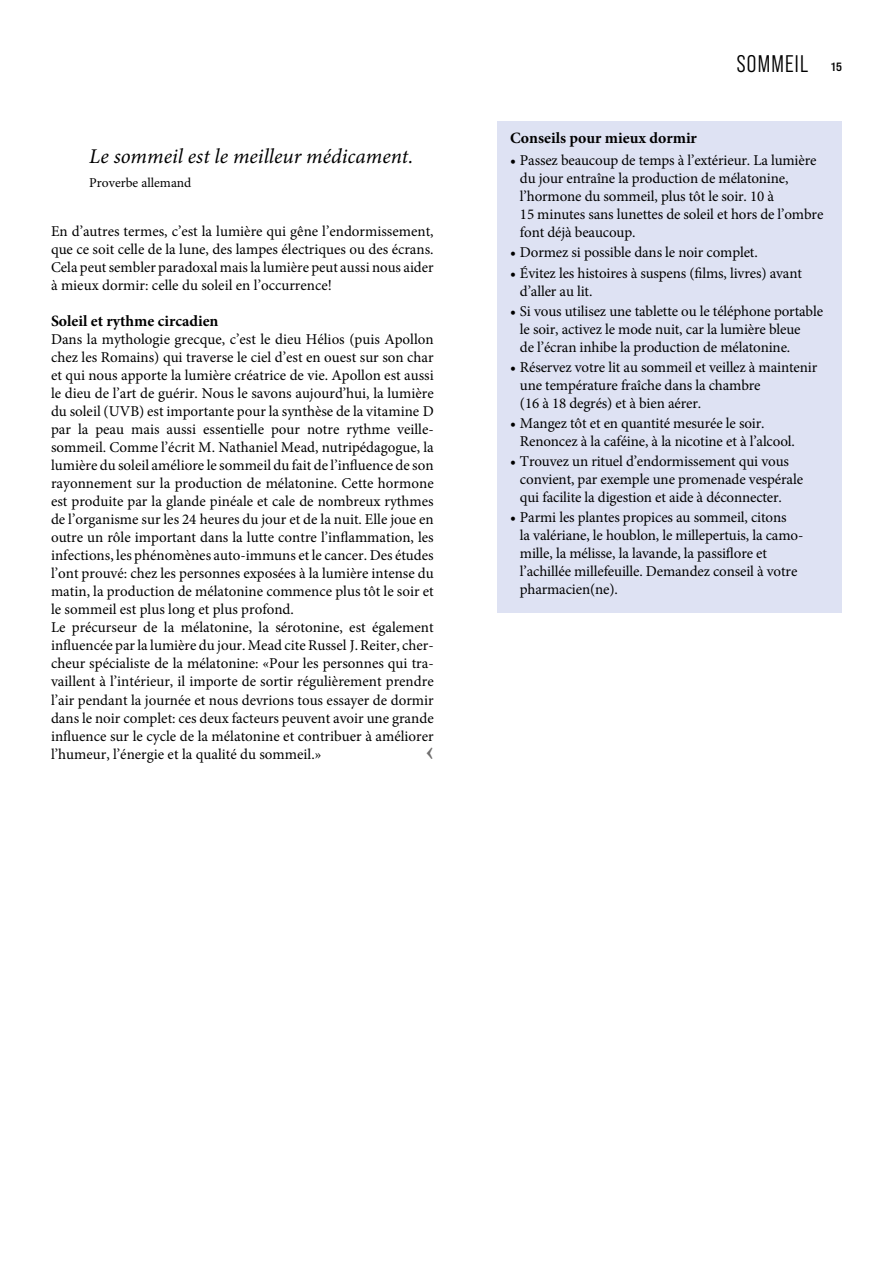
<style>
.page{position:relative;width:893px;height:1263px;background:#fff}
.page>*{position:absolute;margin:0;border:0;box-sizing:border-box;transform-origin:0 0}
.t1{font:700 30px "Minion Pro";color:#706f6f}
.t2{font:24px "Bebas Neue Pro Middle";letter-spacing:.05em;color:#000}
.t3{font:italic 21px "Minion Pro";color:#000}
.t4{font:700 15.75px "Minion Pro";color:#000}
.t5{font:15px/18px "Minion Pro";color:#000}
.t6{font:13.5px "Minion Pro";color:#000}
.s1{font-family:"Bebas Neue Pro Exp Bd";font-size:12px}
.s2{font-weight:600}
</style>
<div class="page">
<div style="left:497px;top:121px;width:345px;height:491px;background:#dee2f3"></div>
<h3 class="t3" style="left:89px;top:142px;width:326px">Le sommeil est le meilleur médicament.</h3>
<p class="t6" style="left:89px;top:174px;width:104px">Proverbe allemand</p>
<p class="t5" style="left:51px;top:223px;width:384px;text-align:justify">En d’autres termes, c’est la lumière qui gêne l’endormissement, que ce soit celle de la lune, des lampes électriques ou des écrans.<br>Cela peut sembler paradoxal mais la lumière peut aussi nous aider à mieux dormir: celle du soleil en l’occurrence!</p>
<p class="t4" style="left:51px;top:310px;width:169px">Soleil et rythme circadien</p>
<p class="t5" style="left:51px;top:331px;width:384px">Dans la mythologie grecque, c’est le dieu Hélios (puis Apollon chez les Romains) qui traverse le ciel d’est en ouest sur son char et qui nous apporte la lumière créatrice de vie. Apollon est aussi le dieu de l’art de guérir. Nous le savons aujourd’hui, la lumière du soleil (UVB) est importante pour la synthèse de la vitamine D par la peau mais aussi essentielle pour notre rythme veille&shy;sommeil. Comme l’écrit M. Nathaniel Mead, nutripédagogue, la lumière du soleil améliore le sommeil du fait de l’influence de son rayonnement sur la production de mélatonine. Cette hormone est produite par la glande pinéale et cale de nombreux rythmes de l’organisme sur les 24 heures du jour et de la nuit. Elle joue en outre un rôle important dans la lutte contre l’inflammation, les infections, les phénomènes auto-immuns et le cancer. Des études l’ont prouvé: chez les personnes exposées à la lumière intense du matin, la production de mélatonine commence plus tôt le soir et le sommeil est plus long et plus profond.<br>Le précurseur de la mélatonine, la sérotonine, est également influencée par la lumière du jour. Mead cite Russel J.Reiter, cher&shy;cheur spécialiste de la mélatonine: «Pour les personnes qui tra&shy;vaillent à l’intérieur, il importe de sortir régulièrement prendre l’air pendant la journée et nous devrions tous essayer de dormir dans le noir complet: ces deux facteurs peuvent avoir une grande influence sur le cycle de la mélatonine et contribuer à améliorer l’humeur, l’énergie et la qualité du sommeil.»</p>
<h1 class="t1" style="left:425px;top:729px;width:10px">‹</h1>
<h2 class="t2" style="left:737px;top:51px;width:107px">SOMMEIL <span class="s1">15</span></h2>
<p class="t4" style="left:510px;top:127px;width:188px">Conseils pour mieux dormir</p>
<p class="t5" style="left:520px;top:152px;width:305px;text-indent:-10px"><span class="s2">•</span> Passez beaucoup de temps à l’extérieur. La lumière du jour entraîne la production de mélatonine, l’hormone du sommeil, plus tôt le soir. 10 à<br>15 minutes sans lunettes de soleil et hors de l’ombre font déjà beaucoup.</p>
<p class="t5" style="left:510px;top:244px;width:249px"><span class="s2">•</span> Dormez si possible dans le noir complet.</p>
<p class="t5" style="left:520px;top:264px;width:283px;text-indent:-10px"><span class="s2">•</span> Évitez les histoires à suspens (films, livres) avant d’aller au lit.</p>
<p class="t5" style="left:520px;top:302px;width:305px;text-indent:-10px"><span class="s2">•</span> Si vous utilisez une tablette ou le téléphone portable le soir, activez le mode nuit, car la lumière bleue<br>de l’écran inhibe la production de mélatonine.</p>
<p class="t5" style="left:520px;top:358px;width:299px;text-indent:-10px"><span class="s2">•</span> Réservez votre lit au sommeil et veillez à maintenir une température fraîche dans la chambre<br>(16 à 18 degrés) et à bien aérer.</p>
<p class="t5" style="left:520px;top:414px;width:276px;text-indent:-10px"><span class="s2">•</span> Mangez tôt et en quantité mesurée le soir.<br>Renoncez à la caféine, à la nicotine et à l’alcool.</p>
<p class="t5" style="left:520px;top:452px;width:285px;text-indent:-10px"><span class="s2">•</span> Trouvez un rituel d’endormissement qui vous convient, par exemple une promenade vespérale qui facilite la digestion et aide à déconnecter.</p>
<p class="t5" style="left:520px;top:508px;width:285px;text-indent:-10px"><span class="s2">•</span> Parmi les plantes propices au sommeil, citons<br>la valériane, le houblon, le millepertuis, la camo&shy;mille, la mélisse, la lavande, la passiflore et l’achillée millefeuille. Demandez conseil à votre pharmacien(ne).</p>
</div>
